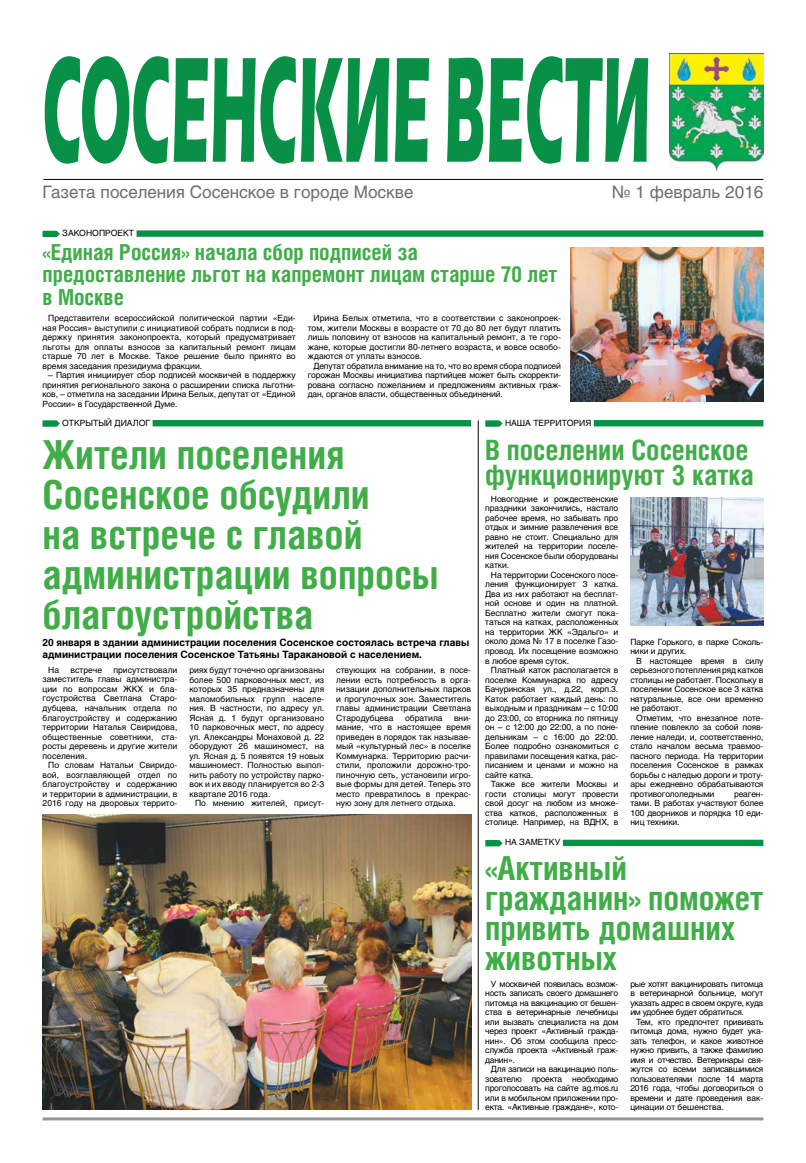
<style>
.page{position:relative;width:806px;height:1163px;background:#fff}
.page>*{position:absolute;margin:0;border:0;box-sizing:border-box;transform-origin:0 0}
.t1{font:147.9px "Eras Bold C";color:#089146;scale:.38 1}
.t2{font:700 40px/40px "Helios Cond C";color:#41ad49}
.t3{font:700 33px/30px "Helios Cond C";color:#41ad49}
.t4{font:700 28px/25px "Helios Cond C";color:#41ad49}
.t5{font:700 22px/22.5px "Helios Cond C";color:#41ad49}
.t6{font:17px "Helios C";color:#6d6e71}
.t7{font:700 10px/12px "Helios C";color:#000}
.t8{font:8.5px/9.5px "Helios C";letter-spacing:-.015em;color:#000;text-align:justify}
</style>
<div class="page">
<hr style="left:43px;top:179px;width:720px;height:1px;background:#000">
<img style="left:669px;top:53px;width:94px;height:118px">
<hr style="left:43px;top:1117px;width:720px;height:3px;background:#939598">
<div style="left:136px;top:230px;width:627px;height:7px;background:#089146"></div>
<svg style="left:43px;top:231px;width:17px;height:6px"></svg>
<div style="left:152px;top:420px;width:319px;height:6px;background:#089146"></div>
<svg style="left:43px;top:420px;width:17px;height:6px"></svg>
<div style="left:593px;top:420px;width:170px;height:6px;background:#089146"></div>
<svg style="left:485px;top:420px;width:17px;height:6px"></svg>
<div style="left:562px;top:839px;width:201px;height:7px;background:#089146"></div>
<svg style="left:485px;top:840px;width:17px;height:6px"></svg>
<hr style="left:477px;top:420px;width:1px;height:689px;background:#000">
<img style="left:630px;top:497px;width:133px;height:129px">
<img style="left:570px;top:247px;width:192px;height:154px">
<img style="left:43px;top:814px;width:428px;height:295px">
<h1 class="t1" style="left:43px;top:21px;width:1600px">СОСЕНСКИЕ ВЕСТИ</h1>
<h3 class="t6" style="left:43px;top:182px;width:372px">Газета поселения Сосенское в городе Москве</h3>
<h3 class="t6" style="left:611px;top:182px;width:153px">№ 1 февраль 2016</h3>
<p class="t8" style="left:62px;top:228px;width:73px">ЗАКОНОПРОЕКТ</p>
<h3 class="t5" style="left:43px;top:240px;width:516px">«Единая Россия» начала сбор подписей за предоставление льгот на капремонт лицам старше 70 лет в Москве</h3>
<p class="t8" style="left:43px;top:313px;width:254px;text-indent:6px">Представители всероссийской политической партии «Еди&shy;ная Россия» выступили с инициативой собрать подписи в под&shy;держку принятия законопроекта, который предусматривает льготы для оплаты взносов за капитальный ремонт лицам старше 70 лет в Москве. Такое решение было принято во время заседания президиума фракции.</p>
<p class="t8" style="left:43px;top:370px;width:254px;text-indent:6px">– Партия инициирует сбор подписей москвичей в поддержку принятия регионального закона о расширении списка льготни&shy;ков, – отметила на заседании Ирина Белых, депутат от «Единой России» в Государственной Думе.</p>
<p class="t8" style="left:307px;top:313px;width:254px;text-indent:6px">Ирина Белых отметила, что в соответствии с законопроек&shy;том, жители Москвы в возрасте от 70 до 80 лет будут платить лишь половину от взносов на капитальный ремонт, а те горо&shy;жане, которые достигли 80-летнего возраста, и вовсе освобо&shy;ждаются от уплаты взносов.</p>
<p class="t8" style="left:307px;top:361px;width:254px;text-indent:6px">Депутат обратила внимание на то, что во время сбора подписей горожан Москвы инициатива партийцев может быть скорректи&shy;рована согласно пожеланием и предложениям активных граж&shy;дан, органов власти, общественных объединений.</p>
<p class="t8" style="left:62px;top:418px;width:89px">ОТКРЫТЫЙ ДИАЛОГ</p>
<p class="t8" style="left:504px;top:418px;width:88px">НАША ТЕРРИТОРИЯ</p>
<h2 class="t2" style="left:43px;top:434px;width:397px">Жители поселения<br>Сосенское обсудили<br>на встрече с главой администрации вопросы благоустройства</h2>
<p class="t7" style="left:43px;top:636px;width:428px">20 января в здании администрации поселения Сосенское состоялась встреча главы администрации поселения Сосенское Татьяны Таракановой с населением.</p>
<p class="t8" style="left:48px;top:665px;width:12px">На</p>
<p class="t8" style="left:70px;top:665px;width:33px">встрече</p>
<p class="t8" style="left:189px;top:665px;width:136px">риях будут точечно организованы более 500 парковочных мест, из которых 35 предназначены для маломобильных групп населе&shy;ния. В частности, по адресу ул.<br>Ясная д. 1 будут организовано 10 парковочных мест, по адресу ул. Александры Монаховой д. 22 оборудуют 26 машиномест, на ул. Ясная д. 5 появятся 19 новых машиномест. Полностью выпол&shy;нить работу по устройству парко&shy;вок и их вводу планируется во 2-3 квартале 2016 года.</p>
<p class="t8" style="left:195px;top:798px;width:131px">По мнению жителей, присут-</p>
<p class="t8" style="left:336px;top:665px;width:136px">ствующих на собрании, в посе&shy;лении есть потребность в орга&shy;низации дополнительных парков и прогулочных зон. Заместитель главы администрации Светлана Стародубцева</p>
<p class="t8" style="left:43px;top:665px;width:136px;text-indent:71px">присутствовали заместитель главы администра&shy;ции по вопросам ЖКХ и бла&shy;гоустройства Светлана Старо&shy;дубцева, начальник отдела по благоустройству и содержанию территории Наталья Свиридова, общественные советники, ста&shy;росты деревень и другие жители поселения.</p>
<p class="t8" style="left:43px;top:760px;width:136px;text-indent:6px">По словам Натальи Свиридо&shy;вой, возглавляющей отдел по благоустройству и содержанию и территории в администрации, в 2016 году на дворовых террито-</p>
<p class="t8" style="left:405px;top:712px;width:39px">обратила</p>
<p class="t8" style="left:336px;top:712px;width:136px;text-indent:118px">вни&shy;мание, что в настоящее время приведен в порядок так называе&shy;мый «культурный лес» в поселке Коммунарка. Территорию расчи&shy;стили, проложили дорожно-тро&shy;пиночную сеть, установили игро&shy;вые формы для детей. Теперь это место превратилось в прекрас&shy;ную зону для летнего отдыха.</p>
<h3 class="t4" style="left:485px;top:436px;width:270px">В поселении Сосенское функционируют 3 катка</h3>
<p class="t8" style="left:485px;top:494px;width:134px;text-indent:6px">Новогодние и рождественские праздники закончились, настало рабочее время, но забывать про отдых и зимние развлечения все равно не стоит. Специально для жителей на территории поселе&shy;ния Сосенское были оборудованы катки.</p>
<p class="t8" style="left:485px;top:570px;width:134px;text-indent:6px">На территории Сосенского посе&shy;ления функционирует 3 катка.<br>Два из них работают на бесплат&shy;ной основе и один на платной.<br>Бесплатно жители смогут пока&shy;таться на катках, расположенных на территории ЖК «Эдальго» и около дома № 17 в поселке Газо&shy;провод. Их посещение возможно в любое время суток.</p>
<p class="t8" style="left:485px;top:665px;width:134px;text-indent:6px">Платный каток располагается в поселке Коммунарка по адресу Бачуринская ул., д.22, корп.3.<br>Каток работает каждый день: по выходным и праздникам – с 10:00 до 23:00, со вторника по пятницу он – с 12:00 до 22:00, а по поне&shy;дельникам – с 16:00 до 22:00.<br>Более подробно ознакомиться с правилами посещения катка, рас&shy;писанием и ценами и можно на сайте катка.</p>
<p class="t8" style="left:485px;top:779px;width:134px;text-indent:6px">Также все жители Москвы и гости столицы могут провести свой досуг на любом из множе&shy;ства катков, расположенных в столице. Например, на ВДНХ, в</p>
<p class="t8" style="left:630px;top:636px;width:134px">Парке Горького, в парке Соколь&shy;ники и других.</p>
<p class="t8" style="left:630px;top:655px;width:134px;text-indent:6px">В настоящее время в силу серьезного потепления ряд катков столицы не работает. Поскольку в поселении Сосенское все 3 катка натуральные, все они временно не работают.</p>
<p class="t8" style="left:630px;top:712px;width:134px;text-indent:6px">Отметим, что внезапное поте&shy;пление повлекло за собой появ&shy;ление наледи, и, соответственно, стало началом весьма травмоо&shy;пасного периода. На территории поселения Сосенское в рамках борьбы с наледью дороги и троту&shy;ары ежедневно обрабатываются противогололедными</p>
<p class="t8" style="left:630px;top:788px;width:134px;text-indent:104px">реаген&shy;тами. В работах участвуют более 100 дворников и порядка 10 еди&shy;ниц техники.</p>
<h3 class="t3" style="left:485px;top:852px;width:279px">«Активный гражданин» поможет привить домашних животных</h3>
<p class="t8" style="left:485px;top:978px;width:134px;text-indent:6px">У москвичей появилась возмож&shy;ность записать своего домашнего питомца на вакцинацию от бешен&shy;ства в ветеринарные лечебницы или вызвать специалиста на дом через проект «Активный гражда&shy;нин». Об этом сообщила пресс&shy;служба проекта «Активный граж&shy;данин».</p>
<p class="t8" style="left:485px;top:1064px;width:134px;text-indent:6px">Для записи на вакцинацию поль&shy;зователю проекта необходимо проголосовать на сайте ag.mos.ru или в мобильном приложении про&shy;екта. «Активные граждане», кото-</p>
<p class="t8" style="left:504px;top:837px;width:57px">НА ЗАМЕТКУ</p>
<p class="t8" style="left:630px;top:978px;width:134px">рые хотят вакцинировать питомца в ветеринарной больнице, могут указать адрес в своем округе, куда им удобнее будет обратиться.</p>
<p class="t8" style="left:630px;top:1016px;width:134px;text-indent:6px">Тем, кто предпочтет прививать питомца дома, нужно будет ука&shy;зать телефон, и какое животное нужно привить, а также фамилию имя и отчество. Ветеринары свя&shy;жутся со всеми записавшимися пользователями после 14 марта 2016 года, чтобы договориться о времени и дате проведения вак&shy;цинации от бешенства.</p>
</div>
